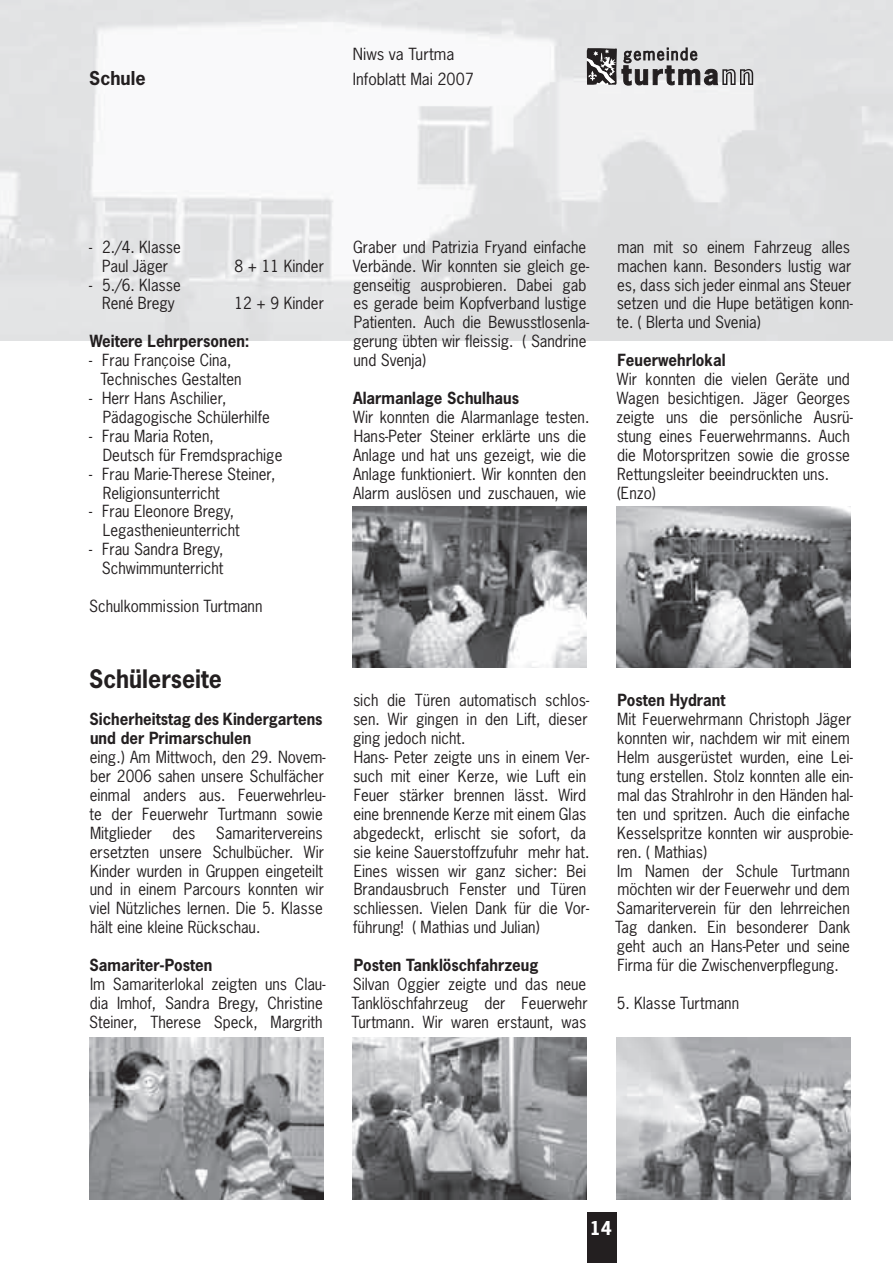
<style>
.page{position:relative;width:893px;height:1263px;background:#fff}
.page>*{position:absolute;margin:0;border:0;box-sizing:border-box;transform-origin:0 0}
.t1{font:700 24px "News Gothic";color:#231f20;scale:.96 1}
.t2{font:700 18px "News Gothic";color:#231f20}
.t3{font:700 18px "News Gothic";color:#fff}
.t4{font:15.75px/18.9px "News Gothic";color:#231f20;scale:.96 1}
.t5{font:700 15.75px/18.9px "News Gothic";color:#231f20;scale:.96 1}
.t6{font:15.75px "News Gothic";color:#231f20}
</style>
<div class="page">
<div style="left:587px;top:1212px;width:30px;height:51px;background:#231f20"></div>
<img style="left:89px;top:1037px;width:234px;height:162px">
<img style="left:353px;top:506px;width:234px;height:162px">
<img style="left:353px;top:1037px;width:234px;height:162px">
<img style="left:617px;top:506px;width:233px;height:162px">
<img style="left:617px;top:1037px;width:233px;height:162px">
<svg style="left:587px;top:47px;width:166px;height:39px;background:#9e9d9e"></svg>
<p class="t6" style="left:353px;top:44px;width:103px">Niws va Turtma</p>
<p class="t2" style="left:89px;top:67px;width:58px">Schule</p>
<p class="t6" style="left:353px;top:69px;width:122px">Infoblatt Mai 2007</p>
<p class="t4" style="left:89px;top:237px;width:97px;text-align:center">- 2./4. Klasse<br>Paul Jäger</p>
<p class="t4" style="left:235px;top:256px;width:95px">8 + 11 Kinder</p>
<p class="t4" style="left:89px;top:275px;width:97px;text-align:center">- 5./6. Klasse<br>René Bregy</p>
<p class="t4" style="left:235px;top:294px;width:95px">12 + 9 Kinder</p>
<p class="t5" style="left:90px;top:332px;width:168px">Weitere Lehrpersonen:</p>
<p class="t4" style="left:100px;top:351px;width:148px;text-indent:-11px">- Frau Françoise Cina,<br>Technisches Gestalten</p>
<p class="t4" style="left:103px;top:388px;width:175px;text-indent:-14px">- Herr Hans Aschilier,<br>Pädagogische Schülerhilfe</p>
<p class="t4" style="left:103px;top:426px;width:189px;text-indent:-14px">- Frau Maria Roten,<br>Deutsch für Fremdsprachige</p>
<p class="t4" style="left:103px;top:464px;width:181px;text-indent:-14px">- Frau Marie-Therese Steiner,<br>Religionsunterricht</p>
<p class="t4" style="left:103px;top:502px;width:144px;text-indent:-14px">- Frau Eleonore Bregy,<br>Legasthenieunterricht</p>
<p class="t4" style="left:89px;top:540px;width:142px;text-align:right">- Frau Sandra Bregy,<br>Schwimmunterricht</p>
<p class="t4" style="left:89px;top:596px;width:182px">Schulkommission Turtmann</p>
<h1 class="t1" style="left:89px;top:662px;width:140px">Schülerseite</h1>
<p class="t5" style="left:90px;top:710px;width:244px">Sicherheitstag des Kindergartens und der Primarschulen</p>
<p class="t4" style="left:90px;top:748px;width:247px">eing.) Am Mittwoch, den 29. Novem&shy;ber 2006 sahen unsere Schulfächer einmal anders aus. Feuerwehrleu&shy;te der Feuerwehr Turtmann sowie<br>Mitglieder</p>
<p class="t4" style="left:90px;top:823px;width:246px;text-align:justify;text-indent:126px">Samaritervereins ersetzten unsere Schulbücher. Wir Kinder wurden in Gruppen eingeteilt und in einem Parcours konnten wir viel Nützliches lernen. Die 5. Klasse hält eine kleine Rückschau.</p>
<p class="t5" style="left:90px;top:955px;width:129px">Samariter-Posten</p>
<p class="t4" style="left:89px;top:974px;width:248px">Im Samariterlokal zeigten uns Clau&shy;dia Imhof, Sandra Bregy, Christine<br>Steiner, Therese Speck, Margrith</p>
<p class="t4" style="left:173px;top:823px;width:25px">des</p>
<p class="t4" style="left:353px;top:237px;width:248px">Graber und Patrizia Fryand einfache Verbände. Wir konnten sie gleich ge&shy;genseitig ausprobieren. Dabei gab es gerade beim Kopfverband lustige Patienten. Auch die Bewusstlosenla&shy;gerung übten wir fleissig. ( Sandrine und Svenja)</p>
<p class="t5" style="left:353px;top:388px;width:174px">Alarmanlage Schulhaus</p>
<p class="t4" style="left:353px;top:407px;width:248px">Wir konnten die Alarmanlage testen.<br>Hans-Peter Steiner erklärte uns die Anlage und hat uns gezeigt, wie die Anlage funktioniert. Wir konnten den Alarm auslösen und zuschauen, wie</p>
<p class="t4" style="left:617px;top:237px;width:247px">man mit so einem Fahrzeug alles machen kann. Besonders lustig war es, dass sich jeder einmal ans Steuer setzen und die Hupe betätigen konn&shy;te. ( Blerta und Svenia)</p>
<p class="t5" style="left:617px;top:350px;width:114px">Feuerwehrlokal</p>
<p class="t4" style="left:616px;top:370px;width:248px">Wir konnten die vielen Geräte und<br>Wagen besichtigen. Jäger Georges zeigte uns die persönliche Ausrü&shy;stung eines Feuerwehrmanns. Auch die Motorspritzen sowie die grosse<br>Rettungsleiter beeindruckten uns. (Enzo)</p>
<p class="t4" style="left:353px;top:691px;width:248px">sich die Türen automatisch schlos&shy;sen. Wir gingen in den Lift, dieser ging jedoch nicht.<br>Hans- Peter zeigte uns in einem Ver&shy;such mit einer Kerze, wie Luft ein Feuer stärker brennen lässt. Wird eine brennende Kerze mit einem Glas abgedeckt, erlischt sie sofort, da sie keine Sauerstoffzufuhr mehr hat.<br>Eines wissen wir ganz sicher: Bei Brandausbruch Fenster und Türen schliessen. Vielen Dank für die Vor&shy;führung! ( Mathias und Julian)</p>
<p class="t5" style="left:354px;top:955px;width:194px">Posten Tanklöschfahrzeug</p>
<p class="t4" style="left:351px;top:974px;width:248px;text-align:justify">Silvan Oggier zeigte und das neue Tanklöschfahrzeug der Feuerwehr Turtmann. Wir waren erstaunt, was</p>
<p class="t5" style="left:617px;top:691px;width:114px">Posten Hydrant</p>
<p class="t4" style="left:615px;top:710px;width:249px">Mit Feuerwehrmann Christoph Jäger konnten wir, nachdem wir mit einem Helm ausgerüstet wurden, eine Lei&shy;tung erstellen. Stolz konnten alle ein&shy;mal das Strahlrohr in den Händen hal&shy;ten und spritzen. Auch die einfache Kesselspritze konnten wir ausprobie&shy;ren. ( Mathias)<br>Im Namen der Schule Turtmann möchten wir der Feuerwehr und dem Samariterverein für den lehrreichen Tag danken. Ein besonderer Dank geht auch an Hans-Peter und seine Firma für die Zwischenverpflegung.</p>
<p class="t4" style="left:617px;top:993px;width:129px">5. Klasse Turtmann</p>
<p class="t3" style="left:590px;top:1216px;width:24px">14</p>
</div>
